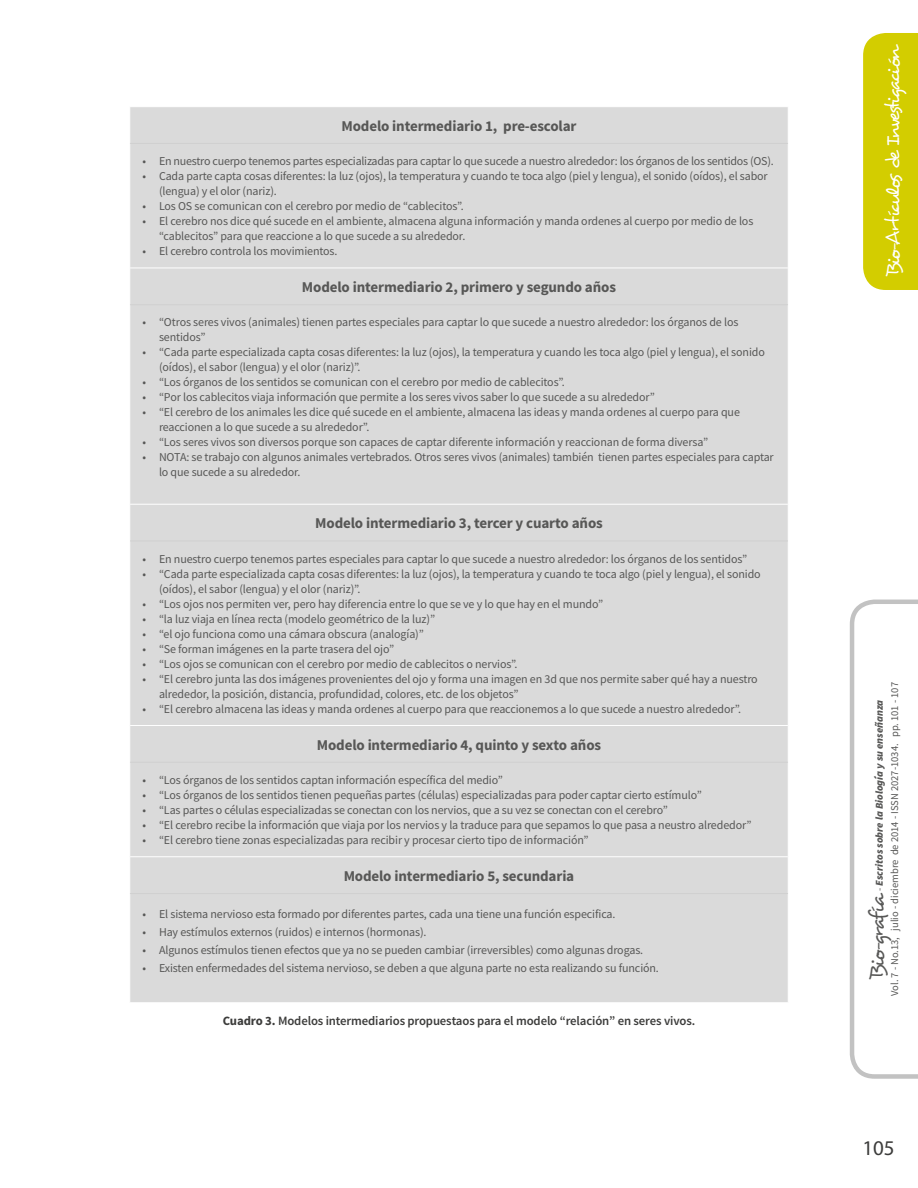
<style>
.page{position:relative;width:918px;height:1188px;background:#fff}
.page>*{position:absolute;margin:0;border:0;box-sizing:border-box;transform-origin:0 0}
.t1{font:21px "Myriad Pro";color:#3c3c3b}
.t2{font:19.5px "Desyrel";letter-spacing:-.15em;color:#fff}
.t3{font:700 15px "Source Sans Pro";letter-spacing:-.01em;color:#575756}
.t4{font:600 12.75px "Source Sans Pro";letter-spacing:-.01em;color:#3c3c3b}
.t5{font:12px/15px "Source Sans Pro";letter-spacing:-.01em;color:#575756}
.t6{font:10.5px/15px "Source Sans Pro";color:#575756;text-align:center}
.s1{font-weight:700}
.s2{font-family:"Desyrel";font-size:21px}
.s3{font-weight:900;font-style:italic}
</style>
<div class="page">
<div style="left:130px;top:107px;width:658px;height:895px;background:#dadada"></div>
<hr style="left:130px;top:143px;width:658px;height:1px;background:#d0d0d0">
<hr style="left:130px;top:304px;width:658px;height:1px;background:#d0d0d0">
<hr style="left:130px;top:541px;width:658px;height:1px;background:#d0d0d0">
<hr style="left:130px;top:762px;width:658px;height:1px;background:#d0d0d0">
<hr style="left:130px;top:893px;width:658px;height:1px;background:#d0d0d0">
<hr style="left:130px;top:268px;width:658px;height:1px;background:#fff">
<hr style="left:130px;top:504px;width:658px;height:1px;background:#fff">
<hr style="left:130px;top:725px;width:658px;height:1px;background:#fff">
<hr style="left:130px;top:856px;width:658px;height:1px;background:#fff">
<svg style="left:850px;top:600px;width:68px;height:479px"></svg>
<div style="left:863px;top:33px;width:55px;height:257px;background:#d3cd00"></div>
<p class="t3" style="left:341px;top:116px;width:237px">Modelo intermediario 1, pre-escolar</p>
<p class="t5" style="left:143px;top:154px;width:633px">• En nuestro cuerpo tenemos partes especializadas para captar lo que sucede a nuestro alrededor: los órganos de los sentidos (OS).</p>
<p class="t5" style="left:159px;top:169px;width:610px;text-indent:-16px">• Cada parte capta cosas diferentes: la luz (ojos), la temperatura y cuando te toca algo (piel y lengua), el sonido (oídos), el sabor (lengua) y el olor (nariz).</p>
<p class="t5" style="left:143px;top:199px;width:323px">• Los OS se comunican con el cerebro por medio de “cablecitos”.</p>
<p class="t5" style="left:159px;top:214px;width:596px;text-indent:-16px">• El cerebro nos dice qué sucede en el ambiente, almacena alguna información y manda ordenes al cuerpo por medio de los “cablecitos” para que reaccione a lo que sucede a su alrededor.</p>
<p class="t5" style="left:143px;top:244px;width:197px">• El cerebro controla los movimientos.</p>
<p class="t3" style="left:302px;top:277px;width:316px">Modelo intermediario 2, primero y segundo años</p>
<p class="t5" style="left:159px;top:315px;width:581px;text-indent:-16px">• “Otros seres vivos (animales) tienen partes especiales para captar lo que sucede a nuestro alrededor: los órganos de los sentidos”</p>
<p class="t5" style="left:159px;top:345px;width:607px;text-indent:-16px">• “Cada parte especializada capta cosas diferentes: la luz (ojos), la temperatura y cuando les toca algo (piel y lengua), el sonido (oídos), el sabor (lengua) y el olor (nariz)”.</p>
<p class="t5" style="left:143px;top:375px;width:424px">• “Los órganos de los sentidos se comunican con el cerebro por medio de cablecitos”.</p>
<p class="t5" style="left:143px;top:390px;width:514px">• “Por los cablecitos viaja información que permite a los seres vivos saber lo que sucede a su alrededor”</p>
<p class="t5" style="left:159px;top:405px;width:582px;text-indent:-16px">• “El cerebro de los animales les dice qué sucede en el ambiente, almacena las ideas y manda ordenes al cuerpo para que reaccionen a lo que sucede a su alrededor”.</p>
<p class="t5" style="left:143px;top:435px;width:567px">• “Los seres vivos son diversos porque son capaces de captar diferente información y reaccionan de forma diversa”</p>
<p class="t5" style="left:159px;top:450px;width:616px;text-indent:-16px">• NOTA: se trabajo con algunos animales vertebrados. Otros seres vivos (animales) también tienen partes especiales para captar lo que sucede a su alrededor.</p>
<p class="t3" style="left:315px;top:514px;width:289px">Modelo intermediario 3, tercer y cuarto años</p>
<p class="t5" style="left:143px;top:551px;width:606px">• En nuestro cuerpo tenemos partes especiales para captar lo que sucede a nuestro alrededor: los órganos de los sentidos”</p>
<p class="t5" style="left:159px;top:566px;width:603px;text-indent:-16px">• “Cada parte especializada capta cosas diferentes: la luz (ojos), la temperatura y cuando te toca algo (piel y lengua), el sonido (oídos), el sabor (lengua) y el olor (nariz)”.</p>
<p class="t5" style="left:143px;top:596px;width:462px">• “Los ojos nos permiten ver, pero hay diferencia entre lo que se ve y lo que hay en el mundo”</p>
<p class="t5" style="left:143px;top:611px;width:294px">• “la luz viaja en línea recta (modelo geométrico de la luz)”</p>
<p class="t5" style="left:143px;top:626px;width:283px">• “el ojo funciona como una cámara obscura (analogía)”</p>
<p class="t5" style="left:143px;top:641px;width:253px">• “Se forman imágenes en la parte trasera del ojo”</p>
<p class="t5" style="left:143px;top:656px;width:377px">• “Los ojos se comunican con el cerebro por medio de cablecitos o nervios”.</p>
<p class="t5" style="left:159px;top:671px;width:600px;text-indent:-16px">• “El cerebro junta las dos imágenes provenientes del ojo y forma una imagen en 3d que nos permite saber qué hay a nuestro alrededor, la posición, distancia, profundidad, colores, etc. de los objetos”</p>
<p class="t5" style="left:143px;top:701px;width:600px">• “El cerebro almacena las ideas y manda ordenes al cuerpo para que reaccionemos a lo que sucede a nuestro alrededor”.</p>
<p class="t3" style="left:317px;top:735px;width:286px">Modelo intermediario 4, quinto y sexto años</p>
<p class="t5" style="left:143px;top:772px;width:362px">• “Los órganos de los sentidos captan información específica del medio”</p>
<p class="t5" style="left:143px;top:787px;width:561px">• “Los órganos de los sentidos tienen pequeñas partes (células) especializadas para poder captar cierto estímulo”</p>
<p class="t5" style="left:143px;top:802px;width:527px">• “Las partes o células especializadas se conectan con los nervios, que a su vez se conectan con el cerebro”</p>
<p class="t5" style="left:143px;top:817px;width:610px">• “El cerebro recibe la información que viaja por los nervios y la traduce para que sepamos lo que pasa a neustro alrededor”</p>
<p class="t5" style="left:143px;top:832px;width:448px">• “El cerebro tiene zonas especializadas para recibir y procesar cierto tipo de información”</p>
<p class="t3" style="left:344px;top:866px;width:232px">Modelo intermediario 5, secundaria</p>
<p class="t5" style="left:143px;top:906px;width:474px">• El sistema nervioso esta formado por diferentes partes, cada una tiene una función especifica.</p>
<p class="t5" style="left:143px;top:924px;width:286px">• Hay estímulos externos (ruidos) e internos (hormonas).</p>
<p class="t5" style="left:143px;top:942px;width:502px">• Algunos estímulos tienen efectos que ya no se pueden cambiar (irreversibles) como algunas drogas.</p>
<p class="t5" style="left:143px;top:960px;width:518px">• Existen enfermedades del sistema nervioso, se deben a que alguna parte no esta realizando su función.</p>
<p class="t4" style="left:223px;top:1013px;width:474px"><span class="s1">Cuadro 3.</span> Modelos intermediarios propuestaos para el modelo “relación” en seres vivos.</p>
<h2 class="t2" style="left:881px;top:276px;width:234px;rotate:-90deg">Bio-Artículos de Investigación</h2>
<p class="t6" style="left:872px;top:996px;width:315px;rotate:-90deg"><span class="s2">Bio-grafía</span> - <span class="s3">Escritos sobre la Biología y su enseñanza<br></span>Vol. 7 - No.13, julio - diciembre de 2014 - ISSN 2027-1034. pp. 101 - 107</p>
<h1 class="t1" style="left:862px;top:1135px;width:34px">105</h1>
</div>
